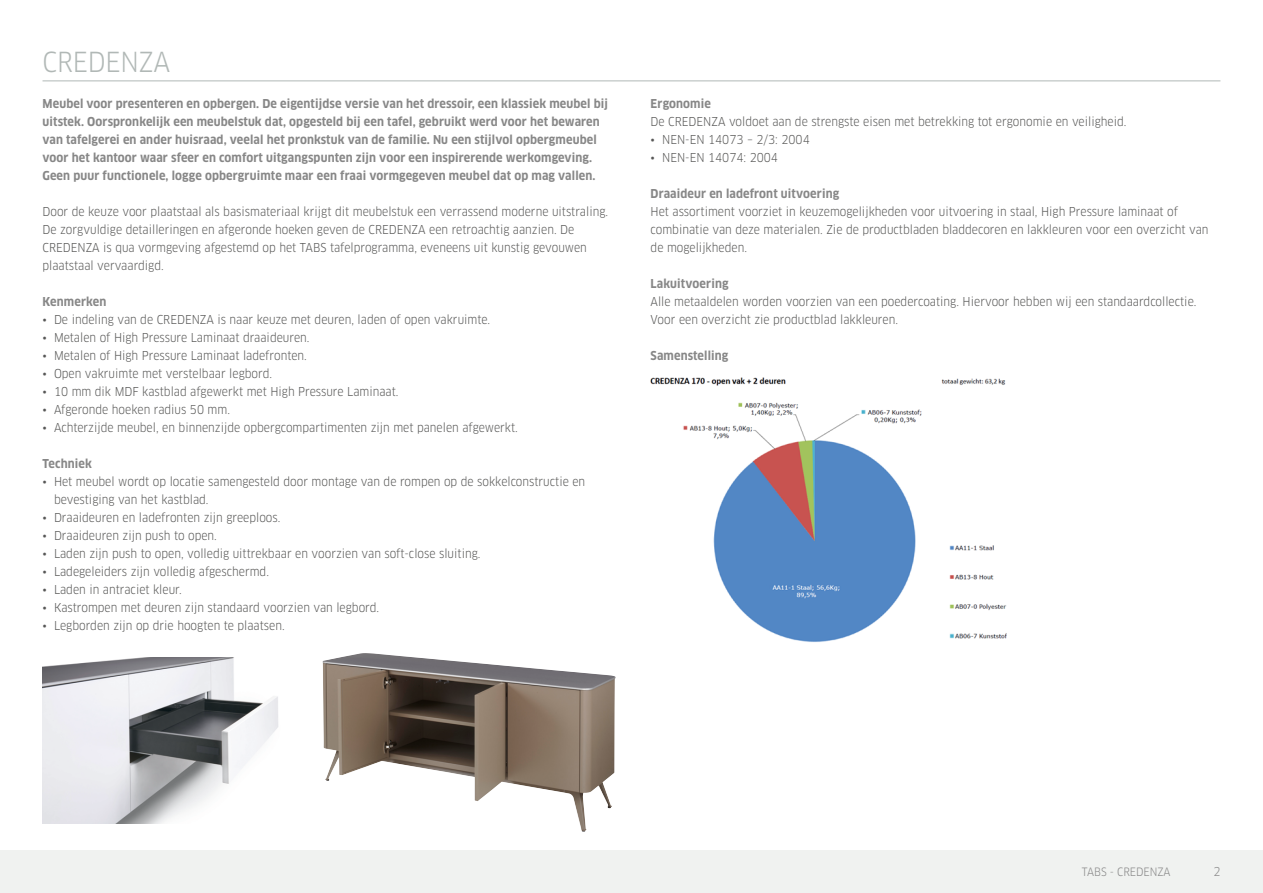
<style>
.page{position:relative;width:1263px;height:893px;background:#fff}
.page>*{position:absolute;margin:0;border:0;box-sizing:border-box;transform-origin:0 0}
.t1{font:27px "Clan Narrow";letter-spacing:-.005em;color:#b1b8b6}
.t2{font:12px/18px "Clan Narrow";color:#575756}
.t3{font:700 12px/18px "Clan Narrow";letter-spacing:.01em;color:#878787}
.t4{font:12px "Clan Narrow";color:#878787}
.t5{font:11.25px "Clan Narrow";letter-spacing:-.005em;color:#878787}
</style>
<div class="page">
<div style="left:0;top:850px;width:1263px;height:43px;background:#f0f2f0"></div>
<hr style="left:43px;top:81px;width:1177px;height:1px;background:#b1b8b6">
<img style="left:43px;top:658px;width:235px;height:166px">
<img style="left:650px;top:377px;width:357px;height:265px">
<img style="left:322px;top:653px;width:294px;height:179px">
<h1 class="t1" style="left:43px;top:45px;width:129px">CREDENZA</h1>
<p class="t3" style="left:43px;top:95px;width:567px">Meubel voor presenteren en opbergen. De eigentijdse versie van het dressoir, een klassiek meubel bij uitstek. Oorspronkelijk een meubelstuk dat, opgesteld bij een tafel, gebruikt werd voor het bewaren van tafelgerei en ander huisraad, veelal het pronkstuk van de familie. Nu een stijlvol opbergmeubel voor het kantoor waar sfeer en comfort uitgangspunten zijn voor een inspirerende werkomgeving.<br>Geen puur functionele, logge opbergruimte maar een fraai vormgegeven meubel dat op mag vallen.</p>
<p class="t2" style="left:43px;top:203px;width:567px">Door de keuze voor plaatstaal als basismateriaal krijgt dit meubelstuk een verrassend moderne uitstraling.<br>De zorgvuldige detailleringen en afgeronde hoeken geven de CREDENZA een retroachtig aanzien. De CREDENZA is qua vormgeving afgestemd op het TABS tafelprogramma, eveneens uit kunstig gevouwen plaatstaal vervaardigd.</p>
<p class="t3" style="left:43px;top:293px;width:65px">Kenmerken</p>
<p class="t2" style="left:43px;top:311px;width:449px">• De indeling van de CREDENZA is naar keuze met deuren, laden of open vakruimte.</p>
<p class="t2" style="left:43px;top:329px;width:269px">• Metalen of High Pressure Laminaat draaideuren.</p>
<p class="t2" style="left:43px;top:347px;width:266px">• Metalen of High Pressure Laminaat ladefronten.</p>
<p class="t2" style="left:43px;top:365px;width:231px">• Open vakruimte met verstelbaar legbord.</p>
<p class="t2" style="left:43px;top:383px;width:358px">• 10 mm dik MDF kastblad afgewerkt met High Pressure Laminaat.</p>
<p class="t2" style="left:43px;top:401px;width:189px">• Afgeronde hoeken radius 50 mm.</p>
<p class="t2" style="left:43px;top:419px;width:477px">• Achterzijde meubel, en binnenzijde opbergcompartimenten zijn met panelen afgewerkt.</p>
<p class="t3" style="left:43px;top:455px;width:51px">Techniek</p>
<p class="t2" style="left:54px;top:473px;width:533px;text-indent:-11px">• Het meubel wordt op locatie samengesteld door montage van de rompen op de sokkelconstructie en bevestiging van het kastblad.</p>
<p class="t2" style="left:43px;top:509px;width:239px">• Draaideuren en ladefronten zijn greeploos.</p>
<p class="t2" style="left:43px;top:527px;width:176px">• Draaideuren zijn push to open.</p>
<p class="t2" style="left:43px;top:545px;width:439px">• Laden zijn push to open, volledig uittrekbaar en voorzien van soft-close sluiting.</p>
<p class="t2" style="left:43px;top:563px;width:228px">• Ladegeleiders zijn volledig afgeschermd.</p>
<p class="t2" style="left:43px;top:581px;width:141px">• Laden in antraciet kleur.</p>
<p class="t2" style="left:43px;top:599px;width:338px">• Kastrompen met deuren zijn standaard voorzien van legbord.</p>
<p class="t2" style="left:43px;top:617px;width:244px">• Legborden zijn op drie hoogten te plaatsen.</p>
<p class="t3" style="left:651px;top:95px;width:62px">Ergonomie</p>
<p class="t2" style="left:651px;top:113px;width:477px">De CREDENZA voldoet aan de strengste eisen met betrekking tot ergonomie en veiligheid.</p>
<p class="t2" style="left:651px;top:131px;width:161px">• NEN-EN 14073 – 2/3: 2004</p>
<p class="t2" style="left:651px;top:149px;width:129px">• NEN-EN 14074: 2004</p>
<p class="t3" style="left:651px;top:185px;width:190px">Draaideur en ladefront uitvoering</p>
<p class="t2" style="left:651px;top:203px;width:559px">Het assortiment voorziet in keuzemogelijkheden voor uitvoering in staal, High Pressure laminaat of combinatie van deze materialen. Zie de productbladen bladdecoren en lakkleuren voor een overzicht van de mogelijkheden.</p>
<p class="t3" style="left:651px;top:275px;width:79px">Lakuitvoering</p>
<p class="t2" style="left:651px;top:293px;width:547px">Alle metaaldelen worden voorzien van een poedercoating. Hiervoor hebben wij een standaardcollectie.<br>Voor een overzicht zie productblad lakkleuren.</p>
<p class="t3" style="left:651px;top:347px;width:79px">Samenstelling</p>
<p class="t5" style="left:1082px;top:865px;width:90px">TABS - CREDENZA</p>
<p class="t4" style="left:1213px;top:864px;width:9px">2</p>
</div>
